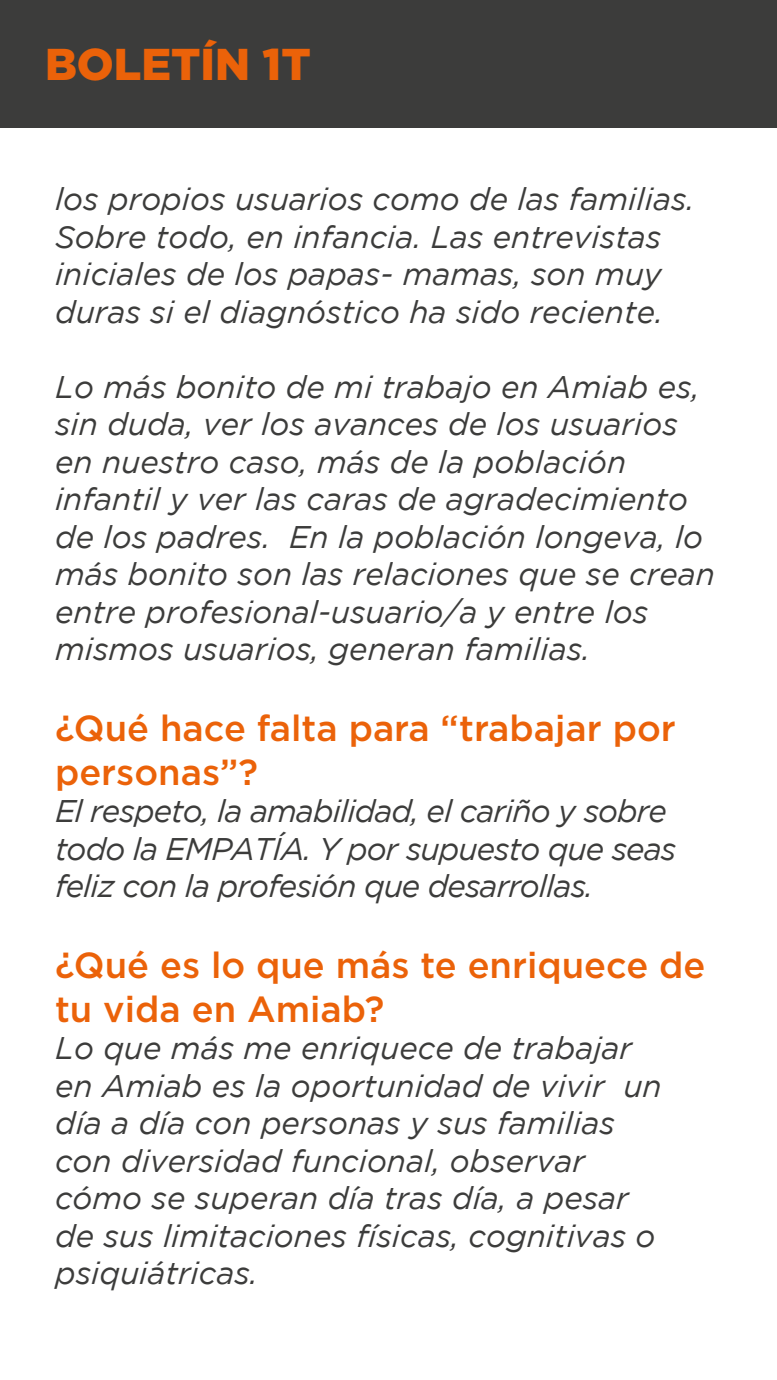
<style>
.page{position:relative;width:777px;height:1380px;background:#fff}
.page>*{position:absolute;margin:0;border:0;box-sizing:border-box;transform-origin:0 0}
.t1{font:900 44.56px "Gotham";color:#eb6209}
.PREGUNTA{font:500 36.25px/43.5px "Gotham";color:#eb6209}
.RESPUESTA{font:italic 31.25px/37.5px "Gotham";color:#3c3c3b}
.PREGUNTA-2{font:italic 31.25px/37.5px "Gotham";letter-spacing:-.03em;color:#3c3c3b}
</style>
<div class="page">
<div style="left:0;top:0;width:776px;height:128px;background:#3c3c3b"></div>
<h1 class="t1" style="left:45px;top:34px;width:267px">BOLETÍN 1T</h1>
<p class="RESPUESTA" style="left:55px;top:181px;width:640px">los propios usuarios como de las familias.<br>Sobre todo, en infancia. Las entrevistas iniciales de los papas- mamas, son muy duras si el diagnóstico ha sido reciente.</p>
<p class="RESPUESTA" style="left:55px;top:368px;width:661px">Lo más bonito de mi trabajo en Amiab es, sin duda, ver los avances de los usuarios en nuestro caso, más de la población infantil y ver las caras de agradecimiento de los padres. En la población longeva, lo más bonito son las relaciones que se crean entre profesional-usuario/a y entre los mismos usuarios, generan familias.</p>
<p class="PREGUNTA" style="left:55px;top:706px;width:622px">¿Qué hace falta para “trabajar por personas”?</p>
<p class="PREGUNTA-2" style="left:55px;top:793px;width:622px">El respeto, la amabilidad, el cariño y sobre todo la EMPATÍA. Y por supuesto que seas feliz con la profesión que desarrollas.</p>
<p class="PREGUNTA" style="left:55px;top:943px;width:651px">¿Qué es lo que más te enriquece de tu vida en Amiab?</p>
<p class="RESPUESTA" style="left:55px;top:1030px;width:608px">Lo que más me enriquece de trabajar en Amiab es la oportunidad de vivir un día a día con personas y sus familias con diversidad funcional, observar cómo se superan día tras día, a pesar de sus limitaciones físicas, cognitivas o psiquiátricas.</p>
</div>
